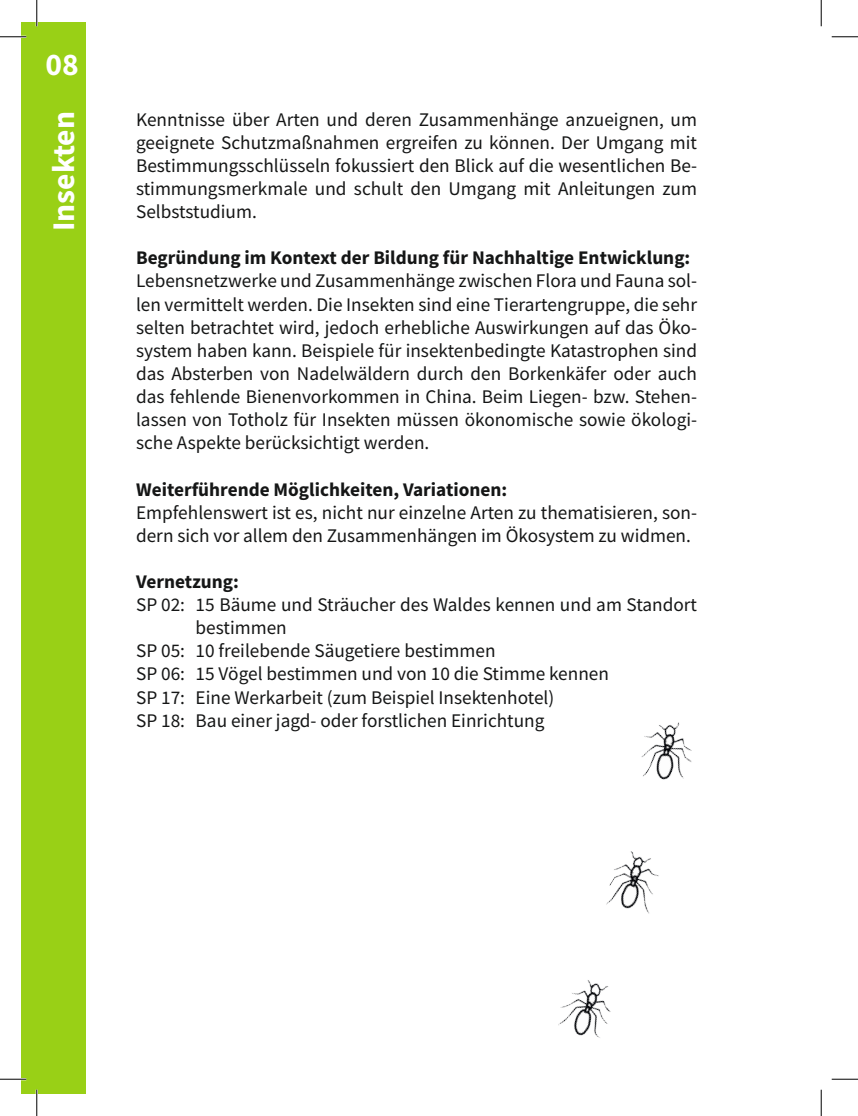
<style>
.page{position:relative;width:858px;height:1116px;background:#fff}
.page>*{position:absolute;margin:0;border:0;box-sizing:border-box;transform-origin:0 0}
.t1{font:700 31.5px "Source Sans Pro";color:#fff}
.t2{font:19.25px/23.1px "Source Sans Pro";color:#151616;text-align:justify}
.t3{font:700 19.25px "Source Sans Pro";color:#151616}
</style>
<div class="page">
<div style="left:22px;top:23px;width:64px;height:1070px;background:#99d016"></div>
<img style="left:558px;top:722px;width:134px;height:316px">
<hr style="left:0;top:36px;width:26px;height:2px;background:#fff">
<hr style="left:0;top:1077px;width:26px;height:3px;background:#fff">
<hr style="left:36px;top:0;width:2px;height:26px;background:#fff">
<hr style="left:36px;top:1089px;width:2px;height:26px;background:#fff">
<svg style="left:0;top:36px;width:26px;height:1px"></svg>
<svg style="left:831px;top:36px;width:26px;height:1px"></svg>
<svg style="left:0;top:1078px;width:26px;height:1px"></svg>
<svg style="left:831px;top:1078px;width:26px;height:1px"></svg>
<svg style="left:36px;top:0;width:1px;height:26px"></svg>
<svg style="left:36px;top:1089px;width:1px;height:26px"></svg>
<svg style="left:820px;top:0;width:1px;height:26px"></svg>
<svg style="left:820px;top:1089px;width:1px;height:26px"></svg>
<p class="t1" style="left:45px;top:43px;width:35px">08</p>
<p class="t1" style="left:42px;top:231px;width:121px;rotate:-90deg">Insekten</p>
<p class="t2" style="left:136px;top:108px;width:562px">Kenntnisse über Arten und deren Zusammenhänge anzueignen, um geeignete Schutzmaßnahmen ergreifen zu können. Der Umgang mit Bestimmungsschlüsseln fokussiert den Blick auf die wesentlichen Be&shy;stimmungsmerkmale und schult den Umgang mit Anleitungen zum Selbststudium.</p>
<p class="t3" style="left:136px;top:245px;width:555px">Begründung im Kontext der Bildung für Nachhaltige Entwicklung:</p>
<p class="t2" style="left:136px;top:269px;width:562px">Lebensnetzwerke und Zusammenhänge zwischen Flora und Fauna sol&shy;len vermittelt werden. Die Insekten sind eine Tierartengruppe, die sehr selten betrachtet wird, jedoch erhebliche Auswirkungen auf das Öko&shy;system haben kann. Beispiele für insektenbedingte Katastrophen sind das Absterben von Nadelwäldern durch den Borkenkäfer oder auch das fehlende Bienenvorkommen in China. Beim Liegen- bzw. Stehen&shy;lassen von Totholz für Insekten müssen ökonomische sowie ökologi&shy;sche Aspekte berücksichtigt werden.</p>
<p class="t3" style="left:136px;top:476px;width:372px">Weiterführende Möglichkeiten, Variationen:</p>
<p class="t2" style="left:136px;top:500px;width:562px">Empfehlenswert ist es, nicht nur einzelne Arten zu thematisieren, son&shy;dern sich vor allem den Zusammenhängen im Ökosystem zu widmen.</p>
<p class="t3" style="left:136px;top:568px;width:104px">Vernetzung:</p>
<p class="t2" style="left:195px;top:593px;width:503px;text-indent:-60px">SP 02: 15 Bäume und Sträucher des Waldes kennen und am Standort bestimmen</p>
<p class="t2" style="left:136px;top:639px;width:361px">SP 05: 10 freilebende Säugetiere bestimmen</p>
<p class="t2" style="left:136px;top:662px;width:474px">SP 06: 15 Vögel bestimmen und von 10 die Stimme kennen</p>
<p class="t2" style="left:136px;top:685px;width:419px">SP 17: Eine Werkarbeit (zum Beispiel Insektenhotel)</p>
<p class="t2" style="left:136px;top:708px;width:410px">SP 18: Bau einer jagd- oder forstlichen Einrichtung</p>
</div>
